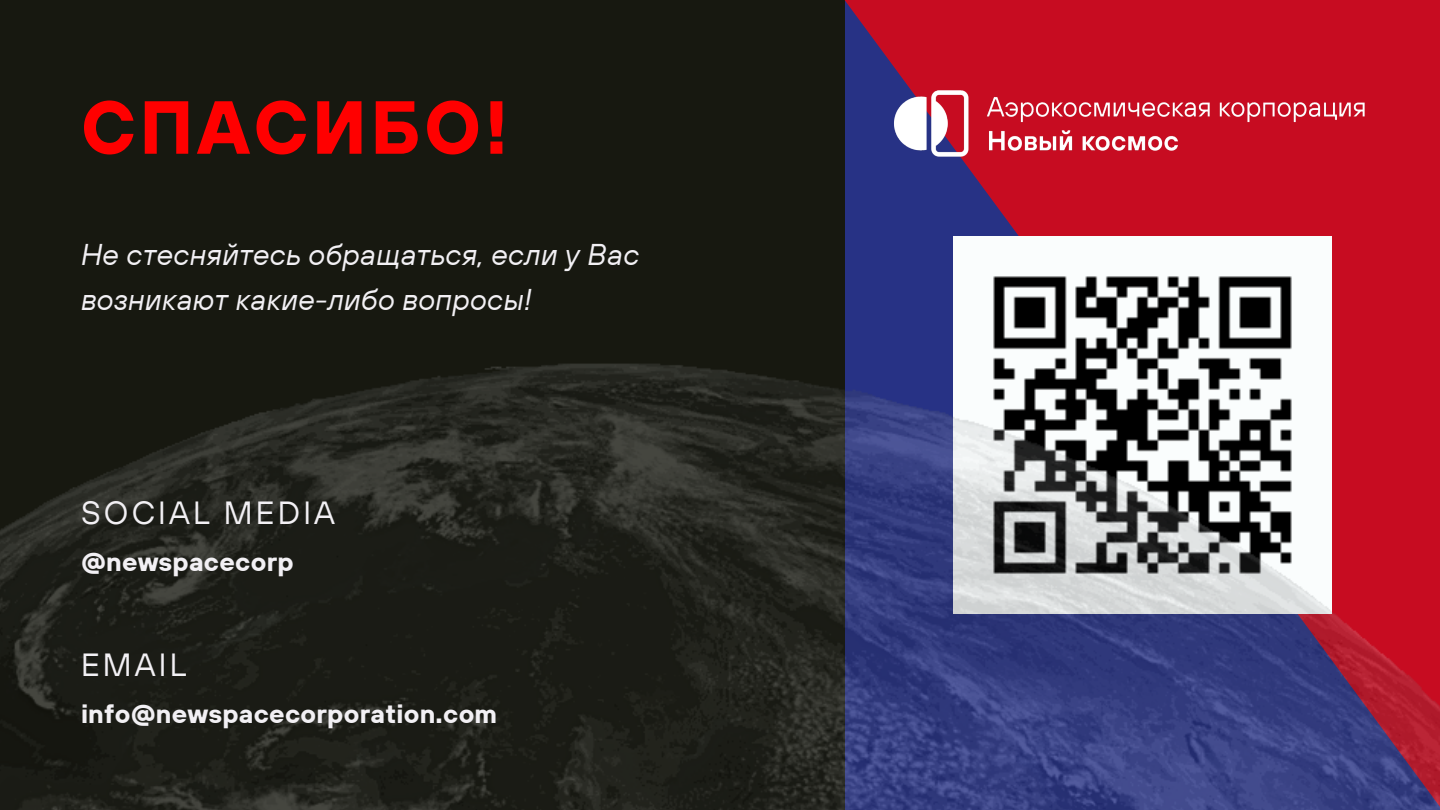
<style>
.page{position:relative;width:1440px;height:810px;background:#171810}
.page>*{position:absolute;margin:0;border:0;box-sizing:border-box;transform-origin:0 0}
.t1{font:700 75px "TT Hoves";letter-spacing:.05em;color:#f00}
.t2{font:32px "TT Hoves";letter-spacing:.1em;color:#f2f0f4}
.t3{font:italic 30px/45px "TT Hoves";letter-spacing:.01em;color:#f2f0f4}
.t4{font:700 26px "TT Hoves";letter-spacing:.01em;color:#f2f0f4}
</style>
<div class="page">
<svg style="left:844px;top:0;width:596px;height:359px;background:#9a173c"></svg>
<img style="left:954px;top:236px;width:377px;height:123px">
<img style="left:0;top:359px;width:1440px;height:451px">
<img style="left:893px;top:59px;width:499px;height:134px">
<p class="t1" style="left:81px;top:79px;width:428px">СПАСИБО!</p>
<p class="t3" style="left:81px;top:232px;width:560px">Не стесняйтесь обращаться, если у Вас возникают какие-либо вопросы!</p>
<p class="t2" style="left:81px;top:492px;width:256px">SOCIAL MEDIA</p>
<p class="t4" style="left:81px;top:545px;width:214px">@newspacecorp</p>
<p class="t2" style="left:81px;top:644px;width:107px">EMAIL</p>
<p class="t4" style="left:81px;top:697px;width:418px">info@newspacecorporation.com</p>
</div>
